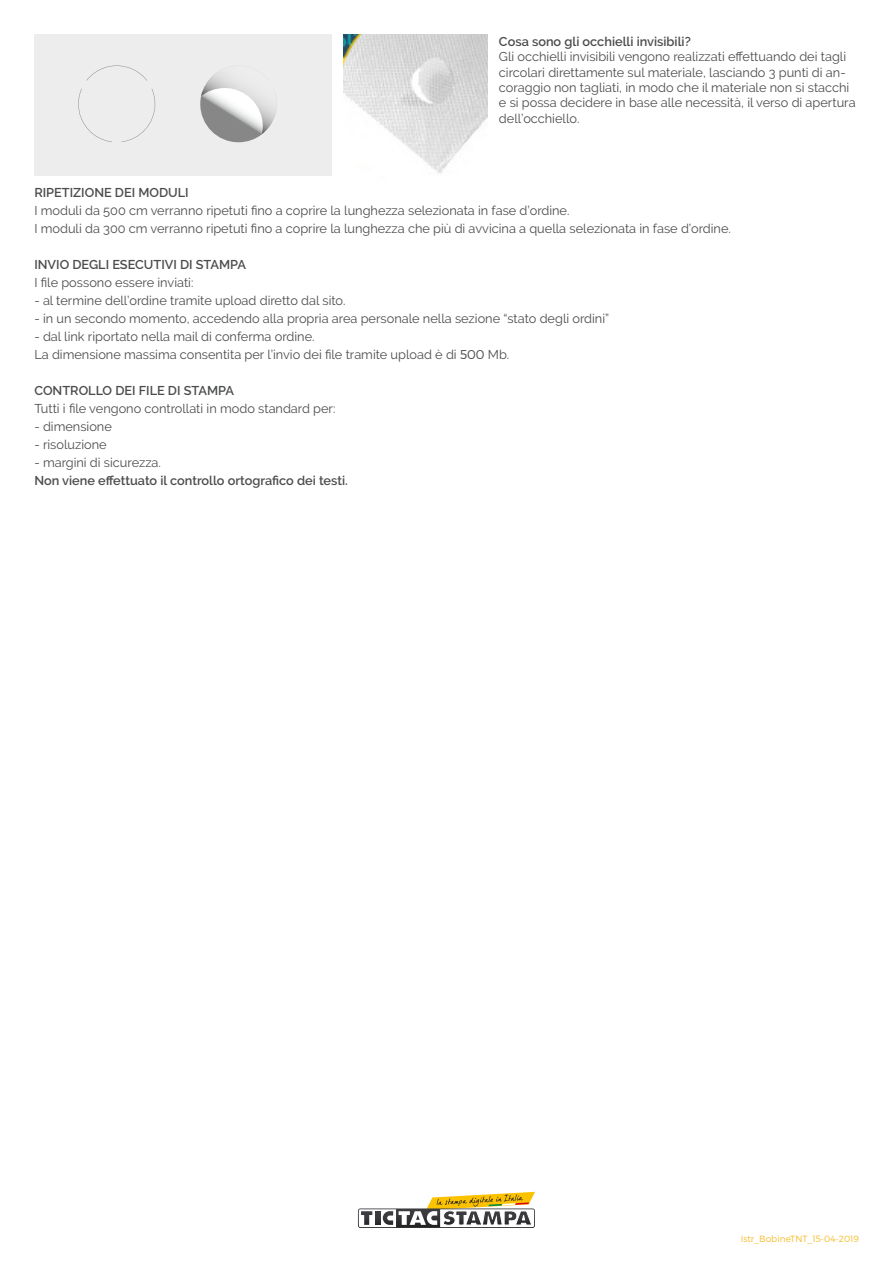
<style>
.page{position:relative;width:893px;height:1263px;background:#fff}
.page>*{position:absolute;margin:0;border:0;box-sizing:border-box;transform-origin:0 0}
.t1{font:12.75px/15.3px "Raleway";color:#4b4c4d}
.t2{font:600 12.75px "Raleway";color:#4b4c4d}
.t3{font:300 9px "Montserrat";color:#f7bc28}
.s1{font-family:"Montserrat";font-weight:300}
</style>
<div class="page">
<svg style="left:358px;top:1192px;width:177px;height:36px"></svg>
<img style="left:343px;top:34px;width:144px;height:139px">
<div style="left:34px;top:34px;width:298px;height:141px;background:#ededed"></div>
<svg style="left:86px;top:65px;width:61px;height:16px"></svg>
<svg style="left:121px;top:89px;width:34px;height:53px"></svg>
<svg style="left:78px;top:89px;width:34px;height:53px"></svg>
<img style="left:204px;top:81px;width:37px;height:7px">
<svg style="left:208px;top:69px;width:22px;height:12px"></svg>
<svg style="left:200px;top:88px;width:77px;height:54px"></svg>
<p class="t2" style="left:499px;top:34px;width:193px">Cosa sono gli occhielli invisibili?</p>
<p class="t1" style="left:499px;top:49px;width:358px">Gli occhielli invisibili vengono realizzati effettuando dei tagli circolari direttamente sul materiale, lasciando 3 punti di an&shy;coraggio non tagliati, in modo che il materiale non si stacchi e si possa decidere in base alle necessità, il verso di apertura dell’occhiello.</p>
<p class="t2" style="left:34px;top:185px;width:156px">RIPETIZIONE DEI MODULI</p>
<p class="t1" style="left:34px;top:202px;width:537px">I moduli da 500 cm verranno ripetuti fino a coprire la lunghezza selezionata in fase d’ordine.</p>
<p class="t1" style="left:34px;top:220px;width:698px">I moduli da 300 cm verranno ripetuti fino a coprire la lunghezza che più di avvicina a quella selezionata in fase d’ordine.</p>
<p class="t2" style="left:34px;top:257px;width:213px">INVIO DEGLI ESECUTIVI DI STAMPA</p>
<p class="t1" style="left:34px;top:274px;width:161px">I file possono essere inviati:</p>
<p class="t1" style="left:34px;top:292px;width:313px">- al termine dell’ordine tramite upload diretto dal sito.</p>
<p class="t1" style="left:34px;top:310px;width:576px">- in un secondo momento, accedendo alla propria area personale nella sezione “stato degli ordini”</p>
<p class="t1" style="left:34px;top:328px;width:282px">- dal link riportato nella mail di conferma ordine.</p>
<p class="t1" style="left:34px;top:346px;width:476px">La dimensione massima consentita per l’invio dei file tramite upload è di <span class="s1">500</span> Mb.</p>
<p class="t2" style="left:34px;top:383px;width:201px">CONTROLLO DEI FILE DI STAMPA</p>
<p class="t1" style="left:34px;top:400px;width:303px">Tutti i file vengono controllati in modo standard per:</p>
<p class="t1" style="left:34px;top:418px;width:79px">- dimensione</p>
<p class="t1" style="left:34px;top:436px;width:74px">- risoluzione</p>
<p class="t1" style="left:34px;top:454px;width:128px">- margini di sicurezza.</p>
<p class="t2" style="left:34px;top:473px;width:315px">Non viene effettuato il controllo ortografico dei testi.</p>
<p class="t3" style="left:741px;top:1233px;width:120px">Istr_BobineTNT_15-04-2019</p>
</div>
